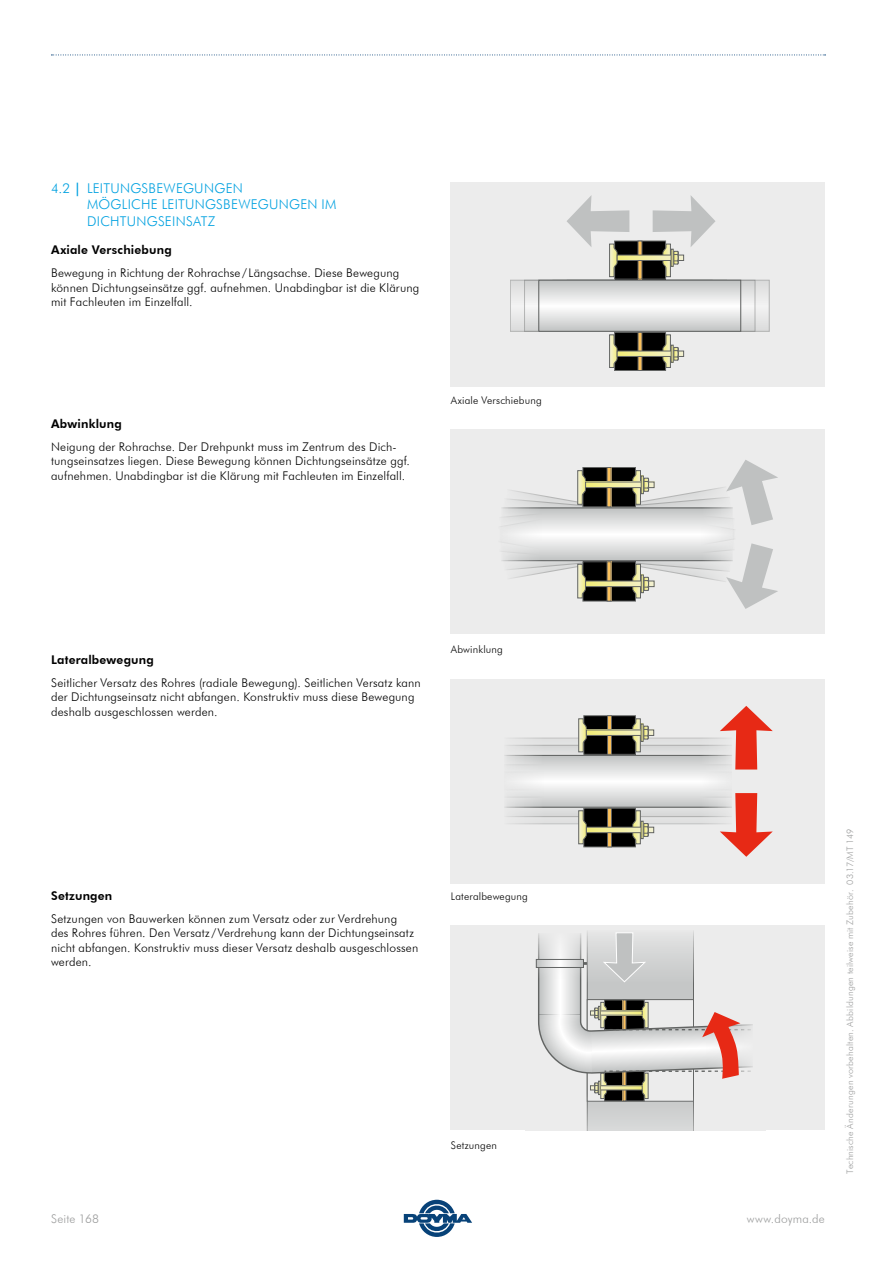
<style>
.page{position:relative;width:893px;height:1263px;background:#fff}
.page>*{position:absolute;margin:0;border:0;box-sizing:border-box;transform-origin:0 0}
.t1{font:300 13.5px/16.2px "Futura BT";letter-spacing:.02em;color:#00a1e0}
.t2{font:300 12px/14.4px "Futura BT";letter-spacing:.015em;color:#000}
.t3{font:800 12px "Futura BT";letter-spacing:.015em;color:#000}
.t4{font:300 12px "Futura BT";letter-spacing:.015em;color:#9d9e9e}
.t5{font:300 10.5px "Futura BT";letter-spacing:.02em;color:#000}
.t6{font:300 9px "Futura BT";letter-spacing:.025em;color:#9d9e9e}
.s1{font-weight:500}
</style>
<div class="page">
<svg style="left:404px;top:1200px;width:68px;height:37px"></svg>
<svg style="left:51px;top:55px;width:775px;height:1px"></svg>
<div style="left:451px;top:183px;width:374px;height:204px;background:#ececec"></div>
<div style="left:451px;top:679px;width:374px;height:204px;background:#ececec"></div>
<div style="left:451px;top:429px;width:374px;height:205px;background:#ececec"></div>
<div style="left:451px;top:926px;width:374px;height:204px;background:#ececec"></div>
<svg style="left:755px;top:282px;width:13px;height:48px"></svg>
<svg style="left:741px;top:282px;width:12px;height:48px"></svg>
<svg style="left:715px;top:282px;width:24px;height:48px"></svg>
<div style="left:615px;top:332px;width:51px;height:38px;background:#000"></div>
<div style="left:614px;top:332px;width:52px;height:39px;border:1px solid #626463"></div>
<div style="left:638px;top:332px;width:4px;height:39px;border:1px solid #626463"></div>
<svg style="left:511px;top:195px;width:204px;height:173px"></svg>
<svg style="left:501px;top:460px;width:277px;height:149px"></svg>
<div style="left:536px;top:959px;width:48px;height:9px;border:1px solid #626463"></div>
<svg style="left:538px;top:931px;width:215px;height:199px"></svg>
<svg style="left:504px;top:706px;width:269px;height:151px"></svg>
<p class="t1" style="left:87px;top:180px;width:251px;text-indent:-36px">4.2 <span class="s1">|</span> LEITUNGSBEWEGUNGEN<br>MÖGLICHE LEITUNGSBEWEGUNGEN IM<br>DICHTUNGSEINSATZ</p>
<p class="t3" style="left:51px;top:243px;width:122px">Axiale Verschiebung</p>
<p class="t2" style="left:51px;top:266px;width:370px">Bewegung in Richtung der Rohrachse / Längsachse. Diese Bewegung können Dichtungseinsätze ggf. aufnehmen. Unabdingbar ist die Klärung mit Fachleuten im Einzelfall.</p>
<p class="t3" style="left:51px;top:416px;width:72px">Abwinklung</p>
<p class="t2" style="left:51px;top:439px;width:361px">Neigung der Rohrachse. Der Drehpunkt muss im Zentrum des Dich&shy;tungseinsatzes liegen. Diese Bewegung können Dichtungseinsätze ggf. aufnehmen. Unabdingbar ist die Klärung mit Fachleuten im Einzelfall.</p>
<p class="t5" style="left:451px;top:394px;width:93px">Axiale Verschiebung</p>
<p class="t3" style="left:51px;top:652px;width:104px">Lateralbewegung</p>
<p class="t2" style="left:51px;top:675px;width:371px">Seitlicher Versatz des Rohres (radiale Bewegung). Seitlichen Versatz kann der Dichtungseinsatz nicht abfangen. Konstruktiv muss diese Bewegung deshalb ausgeschlossen werden.</p>
<p class="t5" style="left:451px;top:643px;width:54px">Abwinklung</p>
<p class="t3" style="left:51px;top:888px;width:63px">Setzungen</p>
<p class="t2" style="left:51px;top:911px;width:369px">Setzungen von Bauwerken können zum Versatz oder zur Verdrehung<br>des Rohres führen. Den Versatz/Verdrehung kann der Dichtungseinsatz nicht abfangen. Konstruktiv muss dieser Versatz deshalb ausgeschlossen werden.</p>
<p class="t5" style="left:451px;top:890px;width:79px">Lateralbewegung</p>
<p class="t4" style="left:51px;top:1211px;width:50px">Seite 168</p>
<p class="t5" style="left:451px;top:1139px;width:48px">Setzungen</p>
<p class="t4" style="left:747px;top:1211px;width:80px">www.doyma.de</p>
<p class="t6" style="left:844px;top:1174px;width:346px;rotate:-90deg">Technische Änderungen vorbehalten. Abbildungen teilweise mit Zubehör. 03.17/MT 149</p>
</div>
